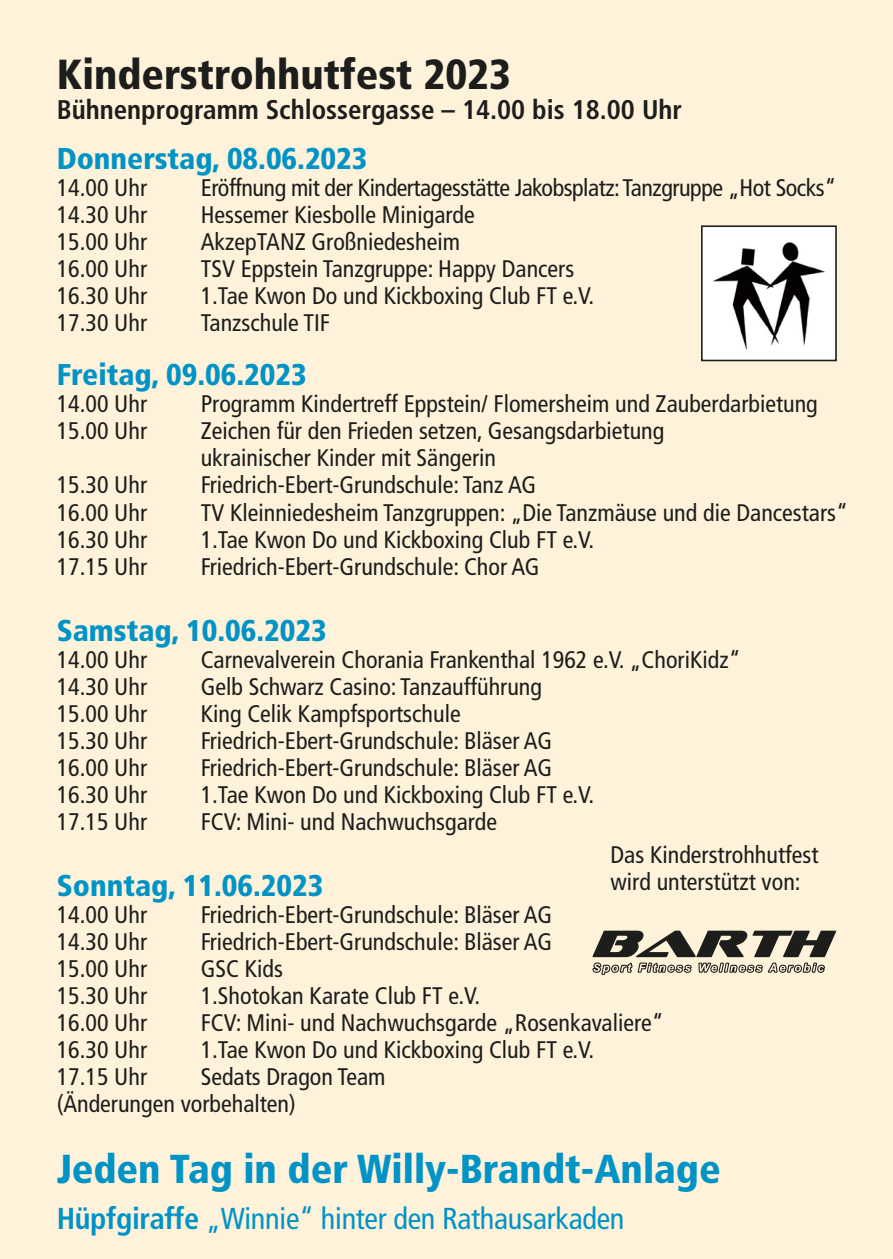
<style>
.page{position:relative;width:893px;height:1259px;background:#fff2db}
.page>*{position:absolute;margin:0;border:0;box-sizing:border-box;transform-origin:0 0}
.t1{font:900 condensed 42px "Frutiger LT Std";color:#1d1d1b}
.t2{font:900 condensed 40.5px "Frutiger LT Std";color:#0093c6}
.t3{font:condensed 30.3px "Frutiger LT Std";letter-spacing:-.01em;color:#0093c6}
.t4{font:900 condensed 30px "Frutiger LT Std";color:#0093c6}
.t5{font:700 condensed 27px "Frutiger LT Std";color:#1d1d1b}
.t6{font:condensed 24px/27px "Frutiger LT Std";color:#1d1d1b}
.t7{font:condensed 24px "Frutiger LT Std";letter-spacing:-.02em;color:#1d1d1b}
.s1{font-weight:700}
</style>
<div class="page">
<div style="left:702px;top:226px;width:134px;height:134px;background:#fff"></div>
<img style="left:713px;top:243px;width:112px;height:107px">
<div style="left:701px;top:225px;width:136px;height:136px;border:2px solid #1d1d1b"></div>
<svg style="left:592px;top:930px;width:244px;height:45px;background:#9a9385"></svg>
<h1 class="t1" style="left:57px;top:49px;width:456px">Kinderstrohhutfest 2023</h1>
<p class="t5" style="left:57px;top:94px;width:627px">Bühnenprogramm Schlossergasse – 14.00 bis 18.00 Uhr</p>
<p class="t4" style="left:57px;top:141px;width:312px">Donnerstag, 08.06.2023</p>
<p class="t6" style="left:57px;top:175px;width:92px">14.00 Uhr</p>
<p class="t7" style="left:201px;top:174px;width:637px">Eröffnung mit der Kindertagesstätte Jakobsplatz: Tanzgruppe „Hot Socks“</p>
<p class="t6" style="left:57px;top:202px;width:92px">14.30 Uhr</p>
<p class="t6" style="left:201px;top:202px;width:276px">Hessemer Kiesbolle Minigarde</p>
<p class="t6" style="left:57px;top:229px;width:92px">15.00 Uhr</p>
<p class="t6" style="left:201px;top:229px;width:261px">AkzepTANZ Großniedesheim</p>
<p class="t6" style="left:57px;top:256px;width:92px">16.00 Uhr</p>
<p class="t6" style="left:201px;top:256px;width:375px">TSV Eppstein Tanzgruppe: Happy Dancers</p>
<p class="t6" style="left:57px;top:283px;width:92px">16.30 Uhr</p>
<p class="t6" style="left:201px;top:283px;width:395px">1.Tae Kwon Do und Kickboxing Club FT e.V.</p>
<p class="t6" style="left:57px;top:310px;width:92px">17.30 Uhr</p>
<p class="t6" style="left:201px;top:310px;width:131px">Tanzschule TIF</p>
<p class="t4" style="left:57px;top:357px;width:251px">Freitag, 09.06.2023</p>
<p class="t6" style="left:57px;top:391px;width:92px">14.00 Uhr</p>
<p class="t6" style="left:201px;top:391px;width:619px">Programm Kindertreff Eppstein/ Flomersheim und Zauberdarbietung</p>
<p class="t6" style="left:57px;top:418px;width:92px">15.00 Uhr</p>
<p class="t6" style="left:201px;top:418px;width:465px">Zeichen für den Frieden setzen, Gesangsdarbietung ukrainischer Kinder mit Sängerin</p>
<p class="t6" style="left:57px;top:472px;width:92px">15.30 Uhr</p>
<p class="t6" style="left:201px;top:472px;width:337px">Friedrich-Ebert-Grundschule: Tanz AG</p>
<p class="t6" style="left:57px;top:499px;width:92px">16.00 Uhr</p>
<p class="t6" style="left:201px;top:499px;width:649px">TV Kleinniedesheim Tanzgruppen: „Die Tanzmäuse und die Dancestars“</p>
<p class="t6" style="left:57px;top:526px;width:92px">16.30 Uhr</p>
<p class="t6" style="left:201px;top:526px;width:395px">1.Tae Kwon Do und Kickboxing Club FT e.V.</p>
<p class="t6" style="left:57px;top:553px;width:92px">17.15 Uhr</p>
<p class="t6" style="left:201px;top:553px;width:340px">Friedrich-Ebert-Grundschule: Chor AG</p>
<p class="t4" style="left:57px;top:612px;width:271px">Samstag, 10.06.2023</p>
<p class="t6" style="left:57px;top:646px;width:92px">14.00 Uhr</p>
<p class="t6" style="left:201px;top:646px;width:541px">Carnevalverein Chorania Frankenthal 1962 e.V. „ChoriKidz“</p>
<p class="t6" style="left:57px;top:673px;width:92px">14.30 Uhr</p>
<p class="t6" style="left:201px;top:673px;width:343px">Gelb Schwarz Casino: Tanzaufführung</p>
<p class="t6" style="left:57px;top:700px;width:92px">15.00 Uhr</p>
<p class="t6" style="left:201px;top:700px;width:261px">King Celik Kampfsportschule</p>
<p class="t6" style="left:57px;top:727px;width:92px">15.30 Uhr</p>
<p class="t6" style="left:201px;top:727px;width:353px">Friedrich-Ebert-Grundschule: Bläser AG</p>
<p class="t6" style="left:57px;top:754px;width:92px">16.00 Uhr</p>
<p class="t6" style="left:201px;top:754px;width:353px">Friedrich-Ebert-Grundschule: Bläser AG</p>
<p class="t6" style="left:57px;top:781px;width:92px">16.30 Uhr</p>
<p class="t6" style="left:201px;top:781px;width:395px">1.Tae Kwon Do und Kickboxing Club FT e.V.</p>
<p class="t6" style="left:57px;top:808px;width:92px">17.15 Uhr</p>
<p class="t6" style="left:201px;top:808px;width:298px">FCV: Mini- und Nachwuchsgarde</p>
<p class="t4" style="left:57px;top:867px;width:268px">Sonntag, 11.06.2023</p>
<p class="t6" style="left:57px;top:901px;width:92px">14.00 Uhr</p>
<p class="t6" style="left:201px;top:901px;width:353px">Friedrich-Ebert-Grundschule: Bläser AG</p>
<p class="t6" style="left:57px;top:928px;width:92px">14.30 Uhr</p>
<p class="t6" style="left:201px;top:928px;width:353px">Friedrich-Ebert-Grundschule: Bläser AG</p>
<p class="t6" style="left:57px;top:955px;width:92px">15.00 Uhr</p>
<p class="t6" style="left:201px;top:955px;width:84px">GSC Kids</p>
<p class="t6" style="left:57px;top:982px;width:92px">15.30 Uhr</p>
<p class="t6" style="left:201px;top:982px;width:281px">1.Shotokan Karate Club FT e.V.</p>
<p class="t6" style="left:57px;top:1009px;width:92px">16.00 Uhr</p>
<p class="t6" style="left:201px;top:1009px;width:465px">FCV: Mini- und Nachwuchsgarde „Rosenkavaliere“</p>
<p class="t6" style="left:57px;top:1036px;width:92px">16.30 Uhr</p>
<p class="t6" style="left:201px;top:1036px;width:395px">1.Tae Kwon Do und Kickboxing Club FT e.V.</p>
<p class="t6" style="left:57px;top:1063px;width:92px">17.15 Uhr</p>
<p class="t6" style="left:610px;top:841px;width:209px">Das Kinderstrohhutfest wird unterstützt von:</p>
<p class="t6" style="left:57px;top:1063px;width:330px;text-indent:144px">Sedats Dragon Team (Änderungen vorbehalten)</p>
<h2 class="t2" style="left:57px;top:1144px;width:666px">Jeden Tag in der Willy-Brandt-Anlage</h2>
<p class="t3" style="left:57px;top:1200px;width:569px"><span class="s1">Hüpfgiraffe</span> „Winnie“ hinter den Rathausarkaden</p>
</div>
